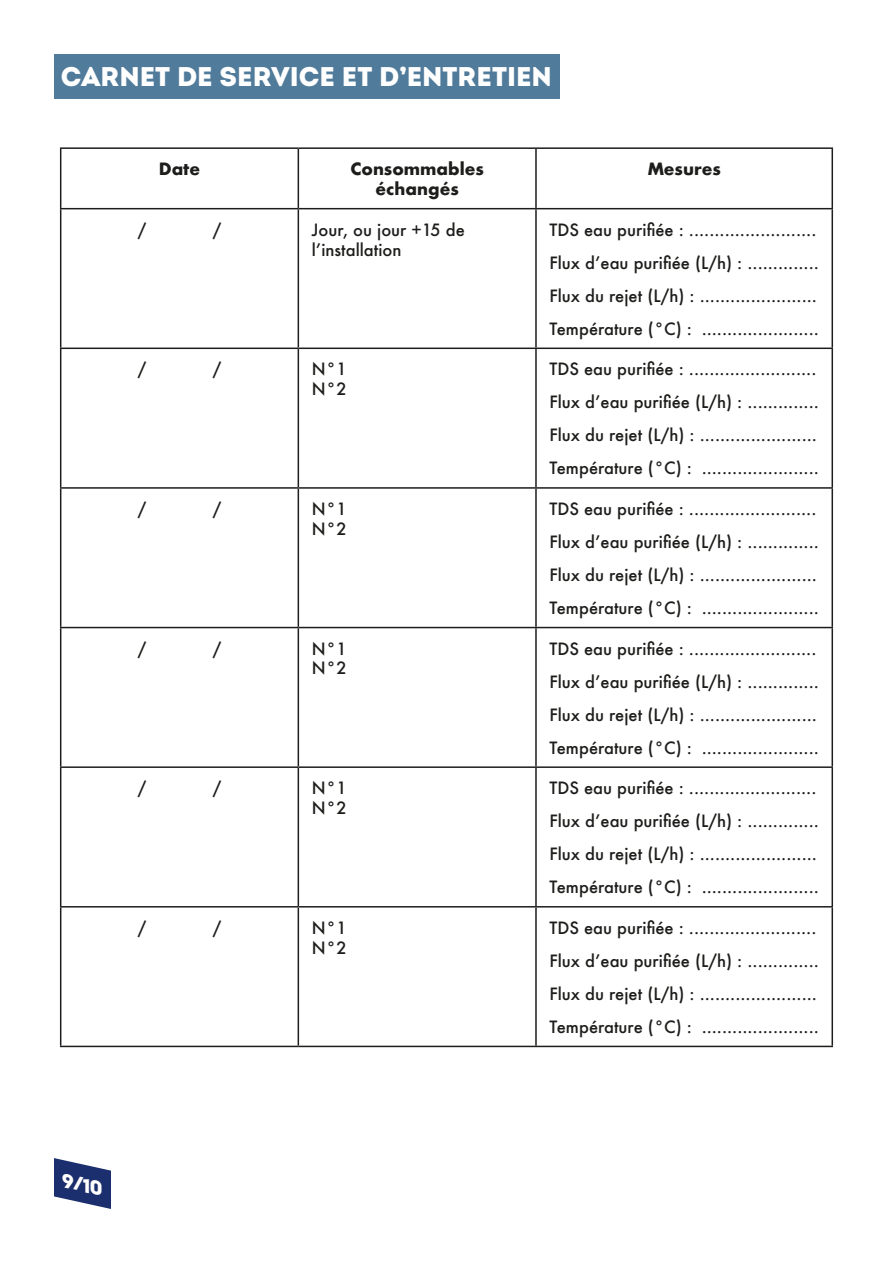
<style>
.page{position:relative;width:893px;height:1263px;background:#fff}
.page>*{position:absolute;margin:0;border:0;box-sizing:border-box;transform-origin:0 0}
.t1{font:27px "Intro Demo Black CAPS";color:#fff}
.t2{font:italic 19.5px "Intro Demo Black CAPS";color:#fff;scale:1.05 1}
.t3{font:500 16.5px/33px "Futura";color:#1d1d1b}
.t4{font:700 16.5px/19.8px "Futura";color:#1d1d1b;text-align:center}
</style>
<div class="page">
<div style="left:54px;top:54px;width:505px;height:45px;background:#517b9a"></div>
<hr style="left:60px;top:147px;width:238px;height:2px;background:#1d1d1b">
<hr style="left:60px;top:149px;width:1px;height:59px;background:#1d1d1b">
<hr style="left:298px;top:147px;width:238px;height:2px;background:#1d1d1b">
<hr style="left:298px;top:149px;width:1px;height:59px;background:#1d1d1b">
<hr style="left:536px;top:147px;width:297px;height:2px;background:#1d1d1b">
<hr style="left:535px;top:149px;width:2px;height:59px;background:#1d1d1b">
<hr style="left:831px;top:149px;width:2px;height:59px;background:#1d1d1b">
<hr style="left:60px;top:208px;width:238px;height:1px;background:#1d1d1b">
<hr style="left:60px;top:209px;width:1px;height:139px;background:#1d1d1b">
<hr style="left:298px;top:208px;width:238px;height:1px;background:#1d1d1b">
<hr style="left:298px;top:209px;width:1px;height:139px;background:#1d1d1b">
<hr style="left:536px;top:208px;width:297px;height:1px;background:#1d1d1b">
<hr style="left:535px;top:209px;width:2px;height:139px;background:#1d1d1b">
<hr style="left:831px;top:209px;width:2px;height:139px;background:#1d1d1b">
<hr style="left:60px;top:348px;width:238px;height:1px;background:#1d1d1b">
<hr style="left:60px;top:349px;width:1px;height:138px;background:#1d1d1b">
<hr style="left:298px;top:348px;width:238px;height:1px;background:#1d1d1b">
<hr style="left:298px;top:349px;width:1px;height:138px;background:#1d1d1b">
<hr style="left:536px;top:348px;width:297px;height:1px;background:#1d1d1b">
<hr style="left:535px;top:349px;width:2px;height:138px;background:#1d1d1b">
<hr style="left:831px;top:349px;width:2px;height:138px;background:#1d1d1b">
<hr style="left:60px;top:487px;width:238px;height:2px;background:#1d1d1b">
<hr style="left:60px;top:489px;width:1px;height:138px;background:#1d1d1b">
<hr style="left:298px;top:487px;width:238px;height:2px;background:#1d1d1b">
<hr style="left:298px;top:489px;width:1px;height:138px;background:#1d1d1b">
<hr style="left:536px;top:487px;width:297px;height:2px;background:#1d1d1b">
<hr style="left:535px;top:489px;width:2px;height:138px;background:#1d1d1b">
<hr style="left:831px;top:489px;width:2px;height:138px;background:#1d1d1b">
<hr style="left:60px;top:627px;width:238px;height:1px;background:#1d1d1b">
<hr style="left:60px;top:628px;width:1px;height:138px;background:#1d1d1b">
<hr style="left:298px;top:627px;width:238px;height:1px;background:#1d1d1b">
<hr style="left:298px;top:628px;width:1px;height:138px;background:#1d1d1b">
<hr style="left:536px;top:627px;width:297px;height:1px;background:#1d1d1b">
<hr style="left:535px;top:628px;width:2px;height:138px;background:#1d1d1b">
<hr style="left:831px;top:628px;width:2px;height:138px;background:#1d1d1b">
<hr style="left:60px;top:766px;width:238px;height:2px;background:#1d1d1b">
<hr style="left:60px;top:768px;width:1px;height:138px;background:#1d1d1b">
<hr style="left:298px;top:766px;width:238px;height:2px;background:#1d1d1b">
<hr style="left:298px;top:768px;width:1px;height:138px;background:#1d1d1b">
<hr style="left:536px;top:766px;width:297px;height:2px;background:#1d1d1b">
<hr style="left:535px;top:768px;width:2px;height:138px;background:#1d1d1b">
<hr style="left:831px;top:768px;width:2px;height:138px;background:#1d1d1b">
<hr style="left:60px;top:906px;width:238px;height:1px;background:#1d1d1b">
<hr style="left:60px;top:907px;width:1px;height:139px;background:#1d1d1b">
<hr style="left:298px;top:906px;width:238px;height:1px;background:#1d1d1b">
<hr style="left:298px;top:907px;width:1px;height:139px;background:#1d1d1b">
<hr style="left:536px;top:906px;width:297px;height:1px;background:#1d1d1b">
<hr style="left:535px;top:907px;width:2px;height:139px;background:#1d1d1b">
<hr style="left:831px;top:907px;width:2px;height:139px;background:#1d1d1b">
<hr style="left:60px;top:1046px;width:238px;height:1px;background:#1d1d1b">
<hr style="left:298px;top:1046px;width:238px;height:1px;background:#1d1d1b">
<hr style="left:536px;top:1046px;width:297px;height:1px;background:#1d1d1b">
<svg style="left:54px;top:1158px;width:57px;height:51px"></svg>
<h1 class="t1" style="left:61px;top:61px;width:493px">CARNET DE SERVICE ET D’ENTRETIEN</h1>
<p class="t4" style="left:159px;top:161px;width:43px">Date</p>
<p class="t4" style="left:350px;top:161px;width:135px">Consommables échangés</p>
<p class="t4" style="left:647px;top:161px;width:75px">Mesures</p>
<p class="t3" style="left:138px;top:213px;width:10px">/</p>
<p class="t3" style="left:213px;top:213px;width:10px">/</p>
<p class="t3" style="left:312px;top:220px;width:155px;line-height:19.8px">Jour, ou jour +15 de l’installation</p>
<p class="t3" style="left:549px;top:213px;width:271px">TDS eau purifiée : .........................<br>Flux d’eau purifiée (L/h) : ..............<br>Flux du rejet (L/h) : .......................<br>Température (°C) : .......................</p>
<p class="t3" style="left:138px;top:353px;width:10px">/</p>
<p class="t3" style="left:213px;top:353px;width:10px">/</p>
<p class="t3" style="left:312px;top:359px;width:36px;line-height:19.8px">N°1<br>N°2</p>
<p class="t3" style="left:549px;top:353px;width:271px">TDS eau purifiée : .........................<br>Flux d’eau purifiée (L/h) : ..............<br>Flux du rejet (L/h) : .......................<br>Température (°C) : .......................</p>
<p class="t3" style="left:138px;top:492px;width:10px">/</p>
<p class="t3" style="left:213px;top:492px;width:10px">/</p>
<p class="t3" style="left:312px;top:499px;width:36px;line-height:19.8px">N°1<br>N°2</p>
<p class="t3" style="left:549px;top:492px;width:271px">TDS eau purifiée : .........................<br>Flux d’eau purifiée (L/h) : ..............<br>Flux du rejet (L/h) : .......................<br>Température (°C) : .......................</p>
<p class="t3" style="left:138px;top:632px;width:10px">/</p>
<p class="t3" style="left:213px;top:632px;width:10px">/</p>
<p class="t3" style="left:312px;top:638px;width:36px;line-height:19.8px">N°1<br>N°2</p>
<p class="t3" style="left:549px;top:632px;width:271px">TDS eau purifiée : .........................<br>Flux d’eau purifiée (L/h) : ..............<br>Flux du rejet (L/h) : .......................<br>Température (°C) : .......................</p>
<p class="t3" style="left:138px;top:771px;width:10px">/</p>
<p class="t3" style="left:213px;top:771px;width:10px">/</p>
<p class="t3" style="left:312px;top:778px;width:36px;line-height:19.8px">N°1<br>N°2</p>
<p class="t3" style="left:549px;top:771px;width:271px">TDS eau purifiée : .........................<br>Flux d’eau purifiée (L/h) : ..............<br>Flux du rejet (L/h) : .......................<br>Température (°C) : .......................</p>
<p class="t3" style="left:138px;top:911px;width:10px">/</p>
<p class="t3" style="left:213px;top:911px;width:10px">/</p>
<p class="t3" style="left:312px;top:918px;width:36px;line-height:19.8px">N°1<br>N°2</p>
<p class="t3" style="left:549px;top:911px;width:271px">TDS eau purifiée : .........................<br>Flux d’eau purifiée (L/h) : ..............<br>Flux du rejet (L/h) : .......................<br>Température (°C) : .......................</p>
<p class="t2" style="left:66px;top:1169px;width:41px;rotate:12deg">9/10</p>
</div>
